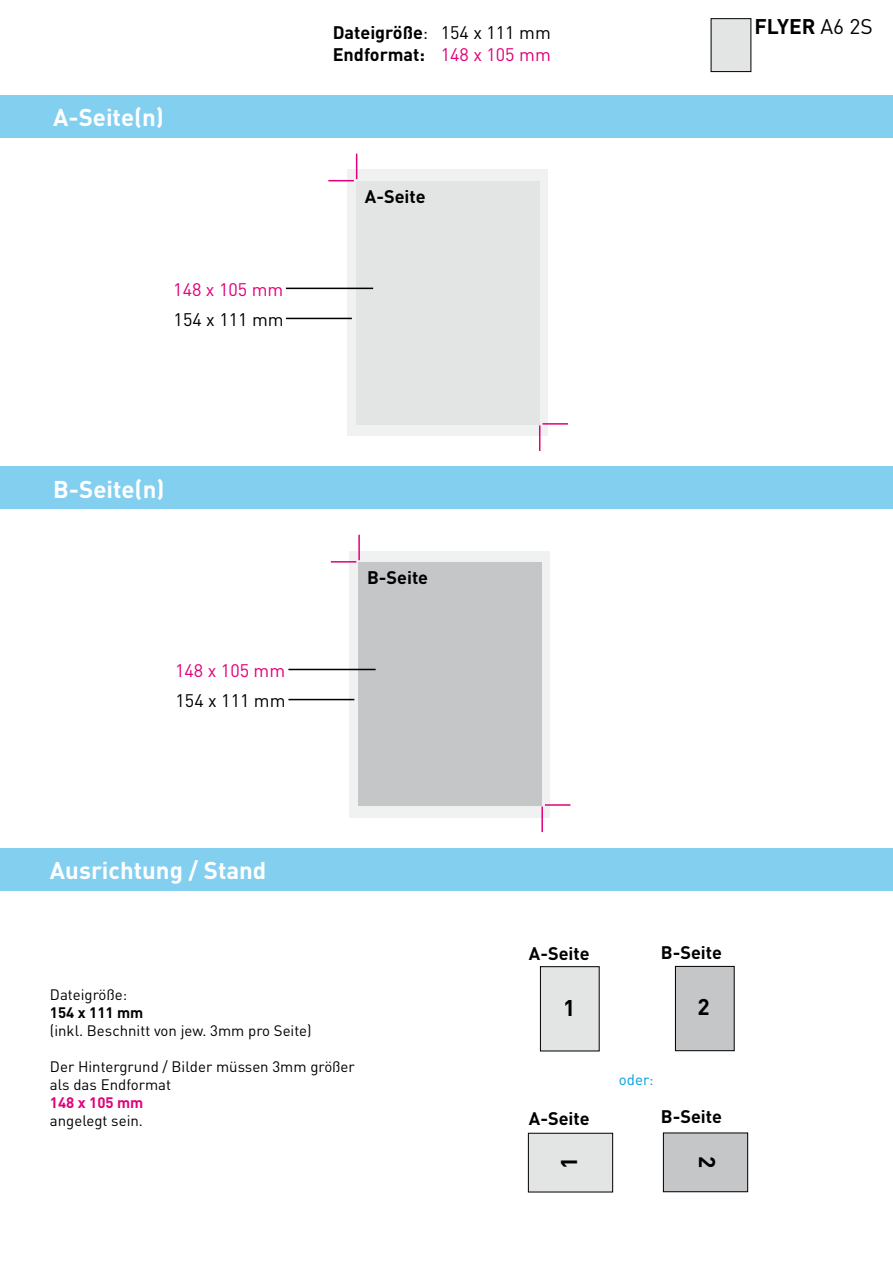
<style>
.page{position:relative;width:893px;height:1263px;background:#fff}
.page>*{position:absolute;margin:0;border:0;box-sizing:border-box;transform-origin:0 0}
.t1{font:700 24px "DIN";color:#fff}
.t2{font:700 22.5px "DIN";color:#000}
.t3{font:700 21px "DIN";color:#000}
.t4{font:700 18px "DIN";color:#000}
.t5{font:18px "DIN";color:#e2007a}
.t6{font:18px "DIN";color:#000}
.t7{font:15px/18px "DIN";color:#000}
.t8{font:700 15px "DIN";color:#000}
.t9{font:700 15px "DIN";color:#e2007a}
.t10{font:15px "DIN";color:#009ee0}
.s1{font-weight:400}
.s2{font-weight:400;color:#e2007a}
</style>
<div class="page">
<div style="left:347px;top:169px;width:200px;height:267px;background:#f0f1f1"></div>
<div style="left:356px;top:181px;width:184px;height:244px;background:#e3e4e4"></div>
<svg style="left:328px;top:154px;width:29px;height:27px"></svg>
<svg style="left:539px;top:425px;width:1px;height:26px"></svg>
<hr style="left:542px;top:423px;width:26px;height:2px;background:#e2007a">
<hr style="left:286px;top:288px;width:87px;height:1px;background:#000">
<hr style="left:286px;top:318px;width:66px;height:1px;background:#000">
<div style="left:0;top:95px;width:893px;height:42px;background:#83cff0"></div>
<div style="left:0;top:466px;width:893px;height:43px;background:#83cff0"></div>
<div style="left:0;top:848px;width:893px;height:43px;background:#83cff0"></div>
<div style="left:711px;top:19px;width:40px;height:53px;background:#e3e4e4"></div>
<div style="left:711px;top:18px;width:40px;height:54px;border:1px solid #000"></div>
<div style="left:350px;top:551px;width:200px;height:266px;background:#f0f1f1"></div>
<div style="left:359px;top:562px;width:183px;height:244px;background:#c5c6c8"></div>
<hr style="left:358px;top:535px;width:2px;height:25px;background:#e2007a">
<hr style="left:331px;top:561px;width:25px;height:2px;background:#e2007a">
<hr style="left:541px;top:806px;width:2px;height:26px;background:#e2007a">
<hr style="left:545px;top:804px;width:25px;height:2px;background:#e2007a">
<hr style="left:288px;top:669px;width:88px;height:1px;background:#000">
<hr style="left:288px;top:699px;width:66px;height:1px;background:#000">
<div style="left:540px;top:967px;width:59px;height:84px;background:#e3e4e4"></div>
<div style="left:540px;top:966px;width:60px;height:85px;border:1px solid #000"></div>
<div style="left:675px;top:966px;width:59px;height:85px;background:#c5c6c8"></div>
<div style="left:675px;top:966px;width:60px;height:85px;border:1px solid #000"></div>
<div style="left:528px;top:1133px;width:85px;height:59px;background:#e3e4e4"></div>
<div style="left:528px;top:1133px;width:85px;height:59px;border:1px solid #000"></div>
<div style="left:663px;top:1133px;width:85px;height:59px;background:#c5c6c8"></div>
<div style="left:663px;top:1132px;width:85px;height:60px;border:1px solid #000"></div>
<h1 class="t1" style="left:53px;top:102px;width:112px">A-Seite(n)</h1>
<p class="t5" style="left:173px;top:278px;width:112px">148 x 105 mm</p>
<p class="t6" style="left:174px;top:308px;width:112px">154 x 111 mm</p>
<p class="t4" style="left:333px;top:21px;width:220px">Dateigröße<span class="s1">: 154 x 111 mm</span></p>
<p class="t4" style="left:333px;top:43px;width:220px">Endformat: <span class="s2">148 x 105 mm</span></p>
<p class="t4" style="left:365px;top:185px;width:62px">A-Seite</p>
<h1 class="t1" style="left:53px;top:473px;width:113px">B-Seite(n)</h1>
<p class="t5" style="left:175px;top:659px;width:112px">148 x 105 mm</p>
<p class="t6" style="left:176px;top:689px;width:112px">154 x 111 mm</p>
<p class="t4" style="left:367px;top:566px;width:63px">B-Seite</p>
<h3 class="t3" style="left:754px;top:12px;width:120px">Flyer <span class="s1">A6 2S</span></h3>
<h1 class="t1" style="left:50px;top:854px;width:218px">Ausrichtung / Stand</h1>
<p class="t7" style="left:50px;top:985px;width:79px">Dateigröße:</p>
<p class="t8" style="left:50px;top:1002px;width:95px">154 x 111 mm</p>
<p class="t7" style="left:50px;top:1021px;width:263px">(inkl. Beschnitt von jew. 3mm pro Seite)</p>
<p class="t7" style="left:50px;top:1057px;width:306px">Der Hintergrund / Bilder müssen 3mm größer als das Endformat</p>
<p class="t9" style="left:50px;top:1092px;width:95px">148 x 105 mm</p>
<p class="t7" style="left:50px;top:1111px;width:94px">angelegt sein.</p>
<p class="t4" style="left:529px;top:942px;width:62px">A-Seite</p>
<p class="t4" style="left:661px;top:941px;width:63px">B-Seite</p>
<h2 class="t2" style="left:563px;top:993px;width:14px">1</h2>
<h2 class="t2" style="left:697px;top:992px;width:14px">2</h2>
<p class="t10" style="left:619px;top:1070px;width:36px">oder:</p>
<p class="t4" style="left:529px;top:1106px;width:62px">A-Seite</p>
<p class="t4" style="left:661px;top:1105px;width:63px">B-Seite</p>
<h2 class="t2" style="left:554px;top:1169px;width:14px;rotate:-90deg">1</h2>
<h2 class="t2" style="left:722px;top:1156px;width:14px;rotate:90deg">2</h2>
</div>
